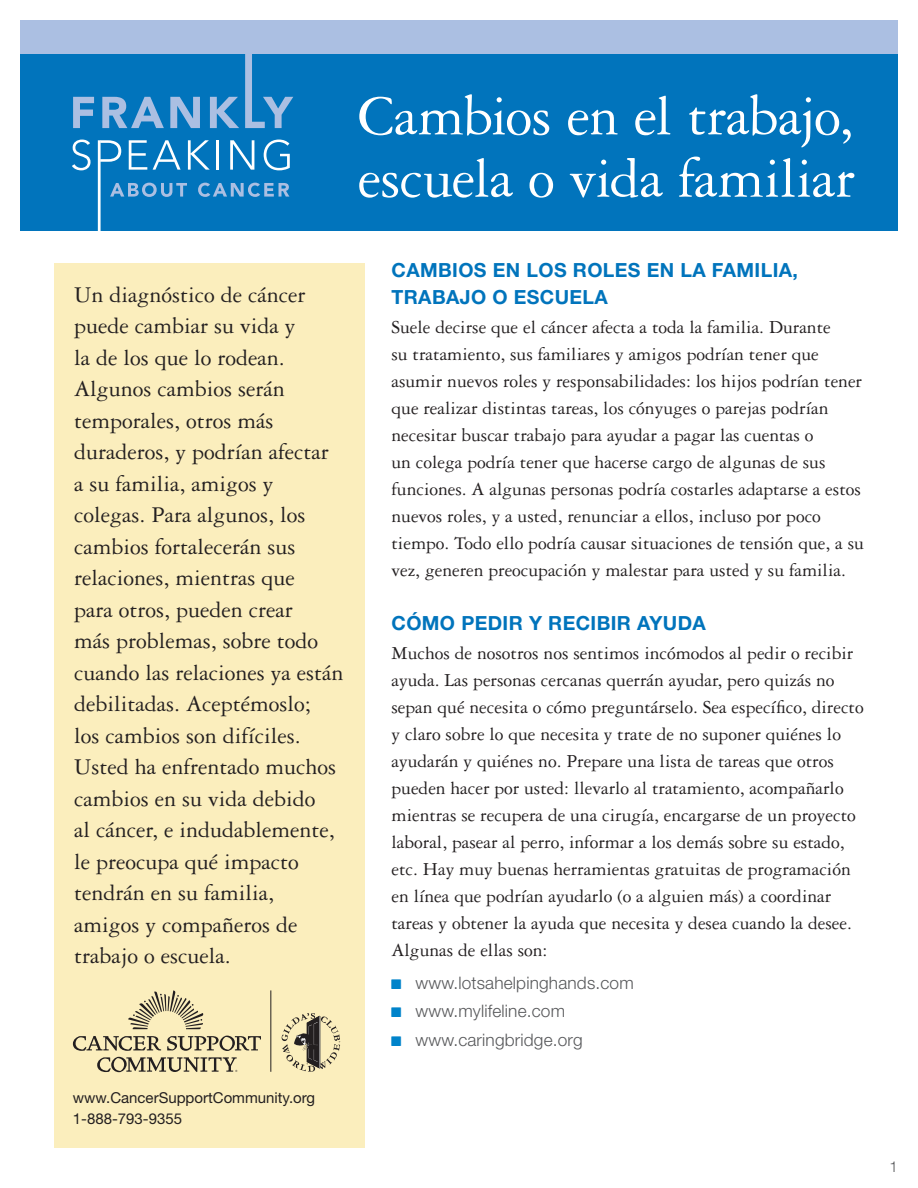
<style>
.page{position:relative;width:918px;height:1188px;background:#fff}
.page>*{position:absolute;margin:0;border:0;box-sizing:border-box;transform-origin:0 0}
.header_1{font:60px/62.2px "Garamond Three";letter-spacing:-.015em;color:#fff}
.intro{font:24px/31.5px "Garamond Three";color:#231f20}
.body_copy___before_b{font:19.5px/27px "Garamond Three";color:#231f20}
.body_copy{font:19.5px/27px "Garamond Three";color:#231f20}
.subhead{font:700 19.5px/27px "Helvetica Neue LT Std";letter-spacing:.02em;color:#0174bc}
.t1{font:300 17.25px "Helvetica Neue LT Std";letter-spacing:.01em;color:#57585a}
.t2{font:15px/21px "Helvetica Neue LT Std";color:#231f20}
.t3{font:300 15px "Helvetica Neue LT Std";color:#57585a}
</style>
<div class="page">
<div style="left:20px;top:53px;width:878px;height:178px;background:#0174bc"></div>
<div style="left:20px;top:20px;width:878px;height:34px;background:#abbfe2"></div>
<svg style="left:73px;top:97px;width:21px;height:31px"></svg>
<svg style="left:102px;top:97px;width:62px;height:31px"></svg>
<svg style="left:170px;top:97px;width:30px;height:31px"></svg>
<svg style="left:210px;top:97px;width:29px;height:31px"></svg>
<svg style="left:245px;top:54px;width:48px;height:74px"></svg>
<svg style="left:72px;top:140px;width:19px;height:30px"></svg>
<hr style="left:98px;top:140px;width:3px;height:94px;background:#fff">
<svg style="left:129px;top:140px;width:18px;height:30px"></svg>
<svg style="left:153px;top:140px;width:28px;height:30px"></svg>
<svg style="left:188px;top:140px;width:22px;height:30px"></svg>
<hr style="left:216px;top:140px;width:3px;height:30px;background:#fff">
<svg style="left:230px;top:140px;width:24px;height:30px"></svg>
<svg style="left:264px;top:140px;width:26px;height:30px"></svg>
<svg style="left:110px;top:183px;width:77px;height:14px"></svg>
<svg style="left:198px;top:183px;width:91px;height:14px"></svg>
<svg style="left:100px;top:140px;width:21px;height:22px"></svg>
<div style="left:54px;top:263px;width:310px;height:885px;background:#fbeebd"></div>
<svg style="left:282px;top:1013px;width:58px;height:59px"></svg>
<svg style="left:73px;top:1036px;width:188px;height:15px"></svg>
<svg style="left:128px;top:990px;width:76px;height:39px"></svg>
<svg style="left:97px;top:1057px;width:140px;height:15px"></svg>
<hr style="left:270px;top:990px;width:1px;height:82px;background:#231f20">
<p class="header_1" style="left:358px;top:85px;width:499px">Cambios en el trabajo, escuela o vida familiar</p>
<p class="intro" style="left:74px;top:279px;width:271px">Un diagnóstico de cáncer puede cambiar su vida y<br>la de los que lo rodean.<br>Algunos cambios serán temporales, otros más duraderos, y podrían afectar a su familia, amigos y colegas. Para algunos, los cambios fortalecerán sus relaciones, mientras que<br>para otros, pueden crear<br>más problemas, sobre todo cuando las relaciones ya están debilitadas. Aceptémoslo;<br>los cambios son difíciles.<br>Usted ha enfrentado muchos cambios en su vida debido<br>al cáncer, e indudablemente, le preocupa qué impacto tendrán en su familia, amigos y compañeros de trabajo o escuela.</p>
<p class="t2" style="left:73px;top:1087px;width:244px">www.CancerSupportCommunity.org<br>1-888-793-9355</p>
<p class="subhead" style="left:392px;top:256px;width:408px">CAMBIOS EN LOS ROLES EN LA FAMILIA,<br>TRABAJO O ESCUELA</p>
<p class="body_copy" style="left:392px;top:314px;width:474px">Suele decirse que el cáncer afecta a toda la familia. Durante<br>su tratamiento, sus familiares y amigos podrían tener que asumir nuevos roles y responsabilidades: los hijos podrían tener que realizar distintas tareas, los cónyuges o parejas podrían necesitar buscar trabajo para ayudar a pagar las cuentas o<br>un colega podría tener que hacerse cargo de algunas de sus funciones. A algunas personas podría costarles adaptarse a estos nuevos roles, y a usted, renunciar a ellos, incluso por poco tiempo. Todo ello podría causar situaciones de tensión que, a su vez, generen preocupación y malestar para usted y su familia.</p>
<p class="subhead" style="left:392px;top:609px;width:316px">CÓMO PEDIR Y RECIBIR AYUDA</p>
<p class="body_copy___before_b" style="left:392px;top:640px;width:474px">Muchos de nosotros nos sentimos incómodos al pedir o recibir ayuda. Las personas cercanas querrán ayudar, pero quizás no sepan qué necesita o cómo preguntárselo. Sea específico, directo y claro sobre lo que necesita y trate de no suponer quiénes lo ayudarán y quiénes no. Prepare una lista de tareas que otros pueden hacer por usted: llevarlo al tratamiento, acompañarlo mientras se recupera de una cirugía, encargarse de un proyecto laboral, pasear al perro, informar a los demás sobre su estado, etc. Hay muy buenas herramientas gratuitas de programación en línea que podrían ayudarlo (o a alguien más) a coordinar tareas y obtener la ayuda que necesita y desea cuando la desee.<br>Algunas de ellas son:</p>
<p class="t1" style="left:416px;top:972px;width:220px">www.lotsahelpinghands.com</p>
<p class="t1" style="left:416px;top:1001px;width:151px">www.mylifeline.com</p>
<p class="t1" style="left:416px;top:1030px;width:169px">www.caringbridge.org</p>
<p class="t3" style="left:889px;top:1157px;width:10px">1</p>
</div>
